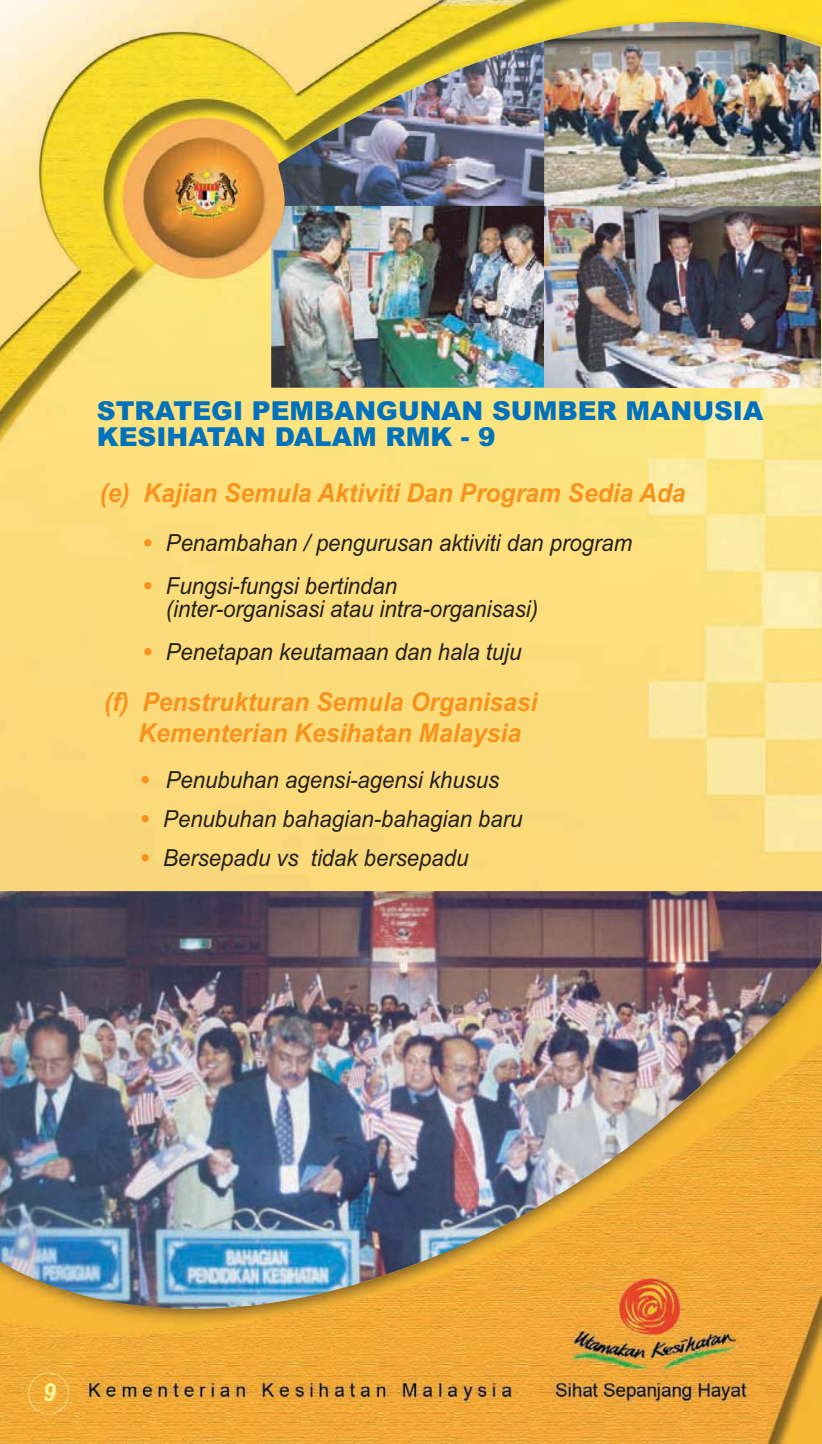
<style>
.page{position:relative;width:822px;height:1444px;background:#fff}
.page>*{position:absolute;margin:0;border:0;box-sizing:border-box;transform-origin:0 0}
.t1{font:italic 700 26.07px/31.3px "Arial";color:#f7931d;scale:.94 1}
.t2{font:900 26.07px/26.1px "Arial";color:#0071bc}
.t3{font:italic 700 25.03px "Arial";color:#fff799;scale:.94 1}
.t4{font:italic 23.45px/23.4px "Arial";color:#231f20;scale:.94 1}
.s1{font-weight:900;font-style:normal;color:#f7931d}
</style>
<div class="page">
<img style="left:0;top:0;width:821px;height:1443px">
<img style="left:0;top:891px;width:821px;height:419px">
<img style="left:278px;top:41px;width:266px;height:165px">
<img style="left:271px;top:206px;width:273px;height:182px">
<img style="left:544px;top:206px;width:276px;height:182px">
<img style="left:544px;top:22px;width:276px;height:184px">
<p class="t2" style="left:97px;top:398px;width:667px">STRATEGI PEMBANGUNAN SUMBER MANUSIA<br>KESIHATAN DALAM RMK - 9</p>
<p class="t1" style="left:100px;top:480px;width:624px">(e) Kajian Semula Aktiviti Dan Program Sedia Ada</p>
<p class="t4" style="left:142px;top:533px;width:522px"><span class="s1">•</span> Penambahan / pengurusan aktiviti dan program</p>
<p class="t4" style="left:166px;top:576px;width:397px;text-indent:-23px"><span class="s1">•</span> Fungsi-fungsi bertindan (inter-organisasi atau intra-organisasi)</p>
<p class="t4" style="left:142px;top:643px;width:404px"><span class="s1">•</span> Penetapan keutamaan dan hala tuju</p>
<p class="t1" style="left:138px;top:689px;width:426px;text-indent:-34px">(f) Penstrukturan Semula Organisasi<br>Kementerian Kesihatan Malaysia</p>
<p class="t4" style="left:140px;top:770px;width:383px"><span class="s1">•</span> Penubuhan agensi-agensi khusus</p>
<p class="t4" style="left:140px;top:809px;width:408px"><span class="s1">•</span> Penubuhan bahagian-bahagian baru</p>
<p class="t4" style="left:140px;top:848px;width:351px"><span class="s1">•</span> Bersepadu vs tidak bersepadu</p>
<p class="t3" style="left:43px;top:1383px;width:15px">9</p>
</div>
